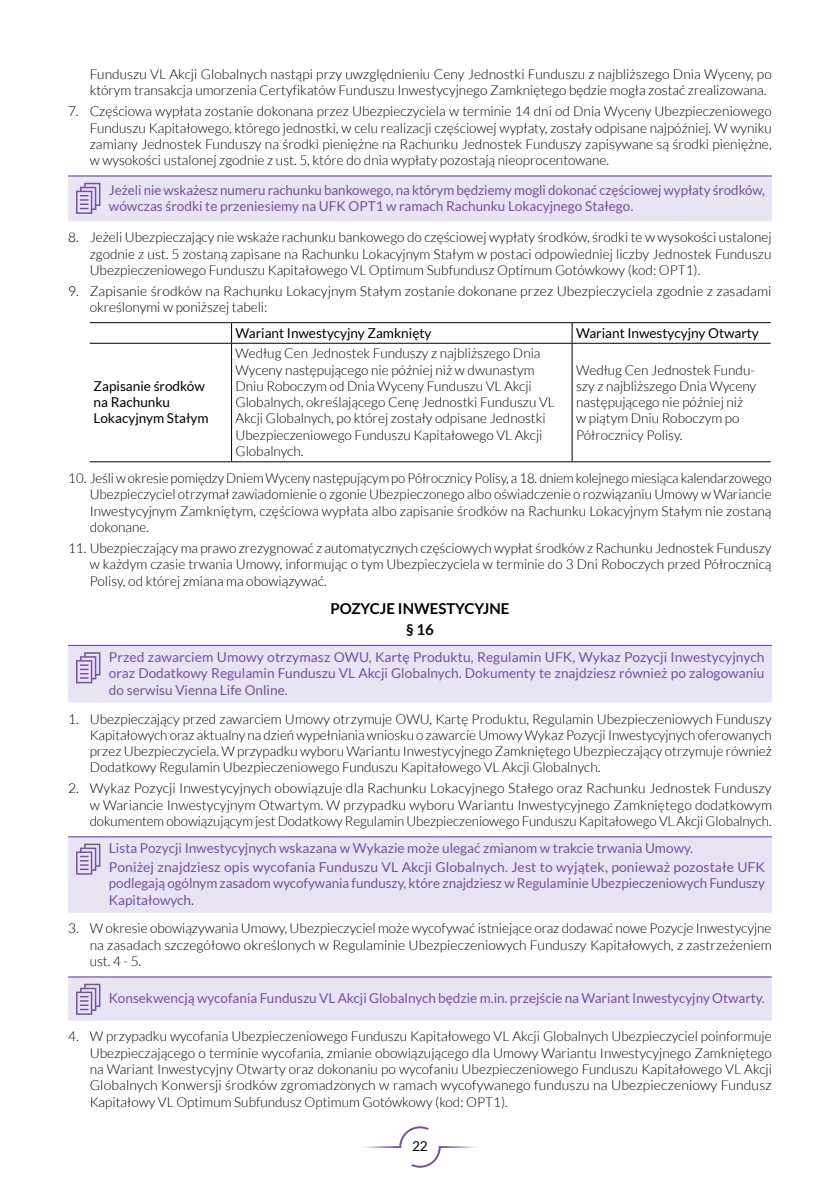
<style>
.page{position:relative;width:840px;height:1191px;background:#fff}
.page>*{position:absolute;margin:0;border:0;box-sizing:border-box;transform-origin:0 0}
.t1{font:700 15px/20.2px "Lato";color:#000;text-align:center}
.t2{font:300 13.6px/16.4px "Lato";color:#000;text-align:justify}
.t3{font:13.6px/16.4px "Lato";color:#75529d}
.t4{font:13.6px/16.4px "Lato";color:#000}
</style>
<div class="page">
<svg style="left:364px;top:1126px;width:112px;height:41px"></svg>
<hr style="left:68px;top:175px;width:40px;height:2px;background:#75529d">
<hr style="left:108px;top:175px;width:663px;height:2px;background:#75529d">
<div style="left:68px;top:176px;width:703px;height:45px;background:#e9e4f3"></div>
<svg style="left:231px;top:323px;width:1px;height:20px"></svg>
<svg style="left:571px;top:323px;width:1px;height:20px"></svg>
<hr style="left:90px;top:343px;width:141px;height:1px;background:#000">
<hr style="left:231px;top:343px;width:340px;height:1px;background:#000">
<hr style="left:231px;top:344px;width:1px;height:117px;background:#000">
<hr style="left:571px;top:343px;width:199px;height:1px;background:#000">
<hr style="left:571px;top:344px;width:1px;height:117px;background:#000">
<hr style="left:90px;top:322px;width:141px;height:1px;background:#000">
<hr style="left:231px;top:322px;width:340px;height:1px;background:#000">
<hr style="left:571px;top:322px;width:199px;height:1px;background:#000">
<hr style="left:90px;top:461px;width:141px;height:1px;background:#000">
<hr style="left:231px;top:461px;width:340px;height:1px;background:#000">
<hr style="left:571px;top:461px;width:199px;height:1px;background:#000">
<div style="left:68px;top:646px;width:703px;height:56px;background:#e9e4f3"></div>
<hr style="left:68px;top:645px;width:40px;height:1px;background:#75529d">
<hr style="left:108px;top:645px;width:663px;height:1px;background:#75529d">
<svg style="left:76px;top:652px;width:24px;height:31px"></svg>
<div style="left:68px;top:837px;width:703px;height:75px;background:#e9e4f3"></div>
<hr style="left:68px;top:836px;width:40px;height:1px;background:#75529d">
<hr style="left:108px;top:836px;width:663px;height:1px;background:#75529d">
<svg style="left:76px;top:843px;width:24px;height:31px"></svg>
<hr style="left:68px;top:976px;width:40px;height:1px;background:#75529d">
<hr style="left:108px;top:976px;width:663px;height:1px;background:#75529d">
<div style="left:68px;top:977px;width:703px;height:43px;background:#e9e4f3"></div>
<p class="t2" style="left:90px;top:66px;width:683px">Funduszu VL Akcji Globalnych nastąpi przy uwzględnieniu Ceny Jednostki Funduszu z najbliższego Dnia Wyceny, po którym transakcja umorzenia Certyfikatów Funduszu Inwestycyjnego Zamkniętego będzie mogła zostać zrealizowana.</p>
<p class="t2" style="left:90px;top:103px;width:683px;text-indent:-22px">7. Częściowa wypłata zostanie dokonana przez Ubezpieczyciela w terminie 14 dni od Dnia Wyceny Ubezpieczeniowego Funduszu Kapitałowego, którego jednostki, w celu realizacji częściowej wypłaty, zostały odpisane najpóźniej. W wyniku zamiany Jednostek Funduszy na środki pieniężne na Rachunku Jednostek Funduszy zapisywane są środki pieniężne, w wysokości ustalonej zgodnie z ust. 5, które do dnia wypłaty pozostają nieoprocentowane.</p>
<p class="t3" style="left:109px;top:182px;width:657px">Jeżeli nie wskażesz numeru rachunku bankowego, na którym będziemy mogli dokonać częściowej wypłaty środków, wówczas środki te przeniesiemy na UFK OPT1 w ramach Rachunku Lokacyjnego Stałego.</p>
<p class="t2" style="left:90px;top:229px;width:683px;text-indent:-22px">8. Jeżeli Ubezpieczający nie wskaże rachunku bankowego do częściowej wypłaty środków, środki te w wysokości ustalonej zgodnie z ust. 5 zostaną zapisane na Rachunku Lokacyjnym Stałym w postaci odpowiedniej liczby Jednostek Funduszu Ubezpieczeniowego Funduszu Kapitałowego VL Optimum Subfundusz Optimum Gotówkowy (kod: OPT1).</p>
<p class="t2" style="left:90px;top:283px;width:683px;text-indent:-22px">9. Zapisanie środków na Rachunku Lokacyjnym Stałym zostanie dokonane przez Ubezpieczyciela zgodnie z zasadami określonymi w poniższej tabeli:</p>
<p class="t4" style="left:235px;top:324px;width:197px">Wariant Inwestycyjny Zamknięty</p>
<p class="t4" style="left:575px;top:324px;width:184px">Wariant Inwestycyjny Otwarty</p>
<p class="t2" style="left:235px;top:345px;width:320px;text-align:left">Według Cen Jednostek Funduszy z najbliższego Dnia Wyceny następującego nie później niż w dwunastym Dniu Roboczym od Dnia Wyceny Funduszu VL Akcji Globalnych, określającego Cenę Jednostki Funduszu VL Akcji Globalnych, po której zostały odpisane Jednostki Ubezpieczeniowego Funduszu Kapitałowego VL Akcji Globalnych.</p>
<p class="t2" style="left:575px;top:361px;width:181px;text-align:left">Według Cen Jednostek Fundu&shy;szy z najbliższego Dnia Wyceny następującego nie później niż w piątym Dniu Roboczym po<br>Półrocznicy Polisy.</p>
<p class="t2" style="left:90px;top:470px;width:683px;text-indent:-22px">10. Jeśli w okresie pomiędzy Dniem Wyceny następującym po Półrocznicy Polisy, a 18. dniem kolejnego miesiąca kalendarzowego Ubezpieczyciel otrzymał zawiadomienie o zgonie Ubezpieczonego albo oświadczenie o rozwiązaniu Umowy w Wariancie Inwestycyjnym Zamkniętym, częściowa wypłata albo zapisanie środków na Rachunku Lokacyjnym Stałym nie zostaną dokonane.</p>
<p class="t2" style="left:90px;top:540px;width:683px;text-indent:-22px">11. Ubezpieczający ma prawo zrezygnować z automatycznych częściowych wypłat środków z Rachunku Jednostek Funduszy w każdym czasie trwania Umowy, informując o tym Ubezpieczyciela w terminie do 3 Dni Roboczych przed Półrocznicą Polisy, od której zmiana ma obowiązywać.</p>
<p class="t1" style="left:330px;top:598px;width:180px">POZYCJE INWESTYCYJNE § 16</p>
<p class="t3" style="left:109px;top:649px;width:656px;text-align:justify">Przed zawarciem Umowy otrzymasz OWU, Kartę Produktu, Regulamin UFK, Wykaz Pozycji Inwestycyjnych oraz Dodatkowy Regulamin Funduszu VL Akcji Globalnych. Dokumenty te znajdziesz również po zalogowaniu do serwisu Vienna Life Online.</p>
<p class="t2" style="left:90px;top:710px;width:683px;text-indent:-22px">1. Ubezpieczający przed zawarciem Umowy otrzymuje OWU, Kartę Produktu, Regulamin Ubezpieczeniowych Funduszy Kapitałowych oraz aktualny na dzień wypełniania wniosku o zawarcie Umowy Wykaz Pozycji Inwestycyjnych oferowanych przez Ubezpieczyciela. W przypadku wyboru Wariantu Inwestycyjnego Zamkniętego Ubezpieczający otrzymuje również Dodatkowy Regulamin Ubezpieczeniowego Funduszu Kapitałowego VL Akcji Globalnych.</p>
<p class="t2" style="left:90px;top:780px;width:683px;text-indent:-22px">2. Wykaz Pozycji Inwestycyjnych obowiązuje dla Rachunku Lokacyjnego Stałego oraz Rachunku Jednostek Funduszy w Wariancie Inwestycyjnym Otwartym. W przypadku wyboru Wariantu Inwestycyjnego Zamkniętego dodatkowym dokumentem obowiązującym jest Dodatkowy Regulamin Ubezpieczeniowego Funduszu Kapitałowego VL Akcji Globalnych.</p>
<p class="t3" style="left:109px;top:839px;width:657px;line-height:18.6px">Lista Pozycji Inwestycyjnych wskazana w Wykazie może ulegać zmianom w trakcie trwania Umowy.<br>Poniżej znajdziesz opis wycofania Funduszu VL Akcji Globalnych. Jest to wyjątek, ponieważ pozostałe UFK</p>
<p class="t3" style="left:109px;top:875px;width:657px">podlegają ogólnym zasadom wycofywania funduszy, które znajdziesz w Regulaminie Ubezpieczeniowych Funduszy<br>Kapitałowych.</p>
<p class="t2" style="left:90px;top:920px;width:683px;text-indent:-22px">3. W okresie obowiązywania Umowy, Ubezpieczyciel może wycofywać istniejące oraz dodawać nowe Pozycje Inwestycyjne na zasadach szczegółowo określonych w Regulaminie Ubezpieczeniowych Funduszy Kapitałowych, z zastrzeżeniem ust. 4 - 5.</p>
<p class="t3" style="left:109px;top:989px;width:657px">Konsekwencją wycofania Funduszu VL Akcji Globalnych będzie m.in. przejście na Wariant Inwestycyjny Otwarty.</p>
<p class="t2" style="left:90px;top:1028px;width:683px;text-indent:-22px">4. W przypadku wycofania Ubezpieczeniowego Funduszu Kapitałowego VL Akcji Globalnych Ubezpieczyciel poinformuje Ubezpieczającego o terminie wycofania, zmianie obowiązującego dla Umowy Wariantu Inwestycyjnego Zamkniętego na Wariant Inwestycyjny Otwarty oraz dokonaniu po wycofaniu Ubezpieczeniowego Funduszu Kapitałowego VL Akcji Globalnych Konwersji środków zgromadzonych w ramach wycofywanego funduszu na Ubezpieczeniowy Fundusz Kapitałowy VL Optimum Subfundusz Optimum Gotówkowy (kod: OPT1).</p>
<p class="t4" style="left:94px;top:377px;width:116px">Zapisanie środków na Rachunku<br>Lokacyjnym Stałym</p>
<p class="t4" style="left:412px;top:1138px;width:17px">22</p>
</div>
